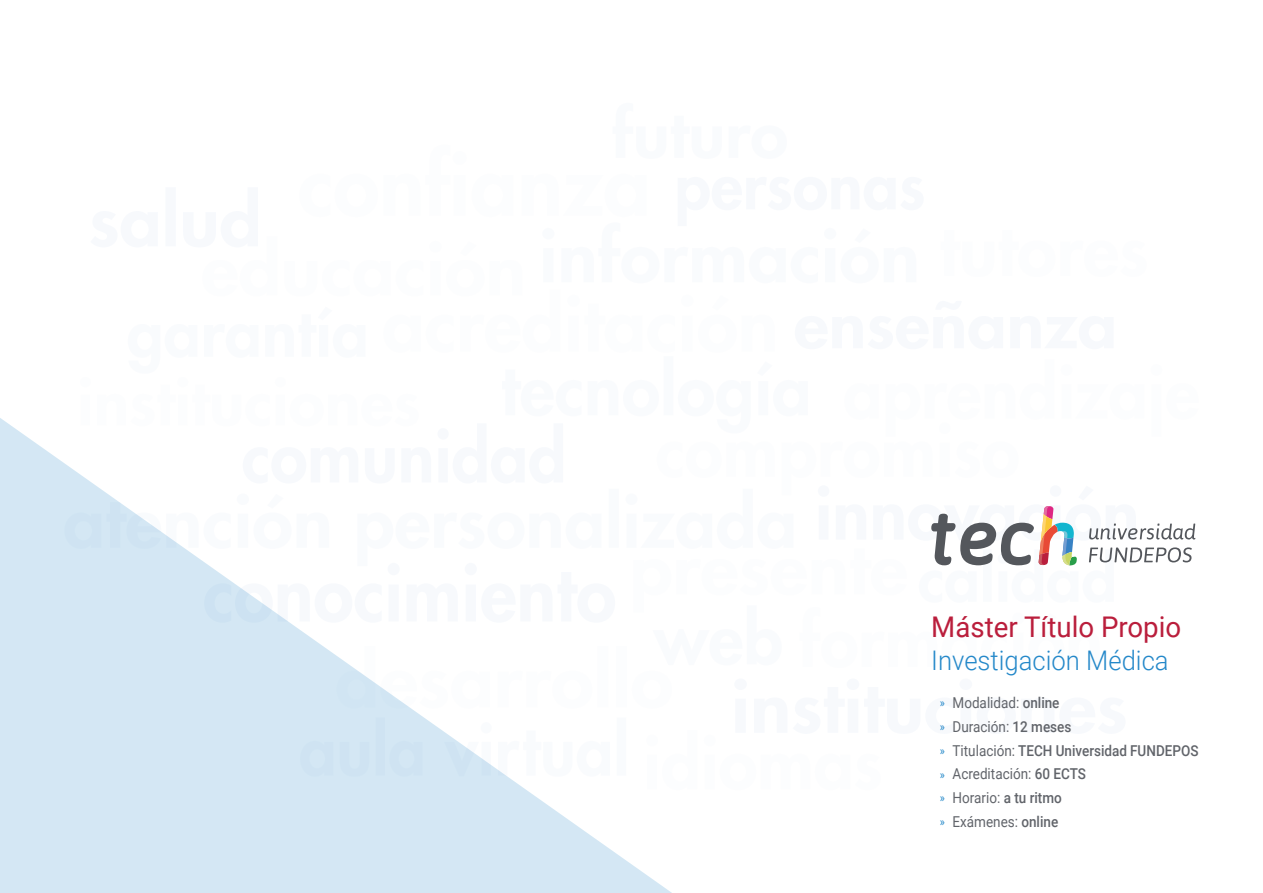
<style>
.page{position:relative;width:1263px;height:893px;background:#fff}
.page>*{position:absolute;margin:0;border:0;box-sizing:border-box;transform-origin:0 0}
.t1{font:28.5px "Roboto";color:#ba1e3c}
.t2{font:300 27px "Roboto";color:#2488c9;scale:.95 1}
.t3{font:15px/23.7px "Roboto";color:#61646a;scale:.9 1}
.s1{font-size:12px;color:#2488c9}
.s2{font-weight:500}
</style>
<div class="page">
<svg style="left:0;top:418px;width:672px;height:475px;background:#d8e9f5"></svg>
<svg style="left:64px;top:418px;width:1132px;height:372px"></svg>
<h1 class="t1" style="left:931px;top:607px;width:251px">Máster Título Propio</h1>
<h2 class="t2" style="left:931px;top:641px;width:251px">Investigación Médica</h2>
<p class="t3" style="left:940px;top:690px;width:289px"><span class="s1">»</span> Modalidad: <span class="s2">online<br></span><span class="s1">»</span> Duración: <span class="s2">12 meses<br></span><span class="s1">»</span> Titulación: <span class="s2">TECH Universidad FUNDEPOS </span><span class="s1">»</span> Acreditación: <span class="s2">60 ECTS<br></span><span class="s1">»</span> Horario: <span class="s2">a tu ritmo<br></span><span class="s1">»</span> Exámenes: <span class="s2">online</span></p>
</div>
